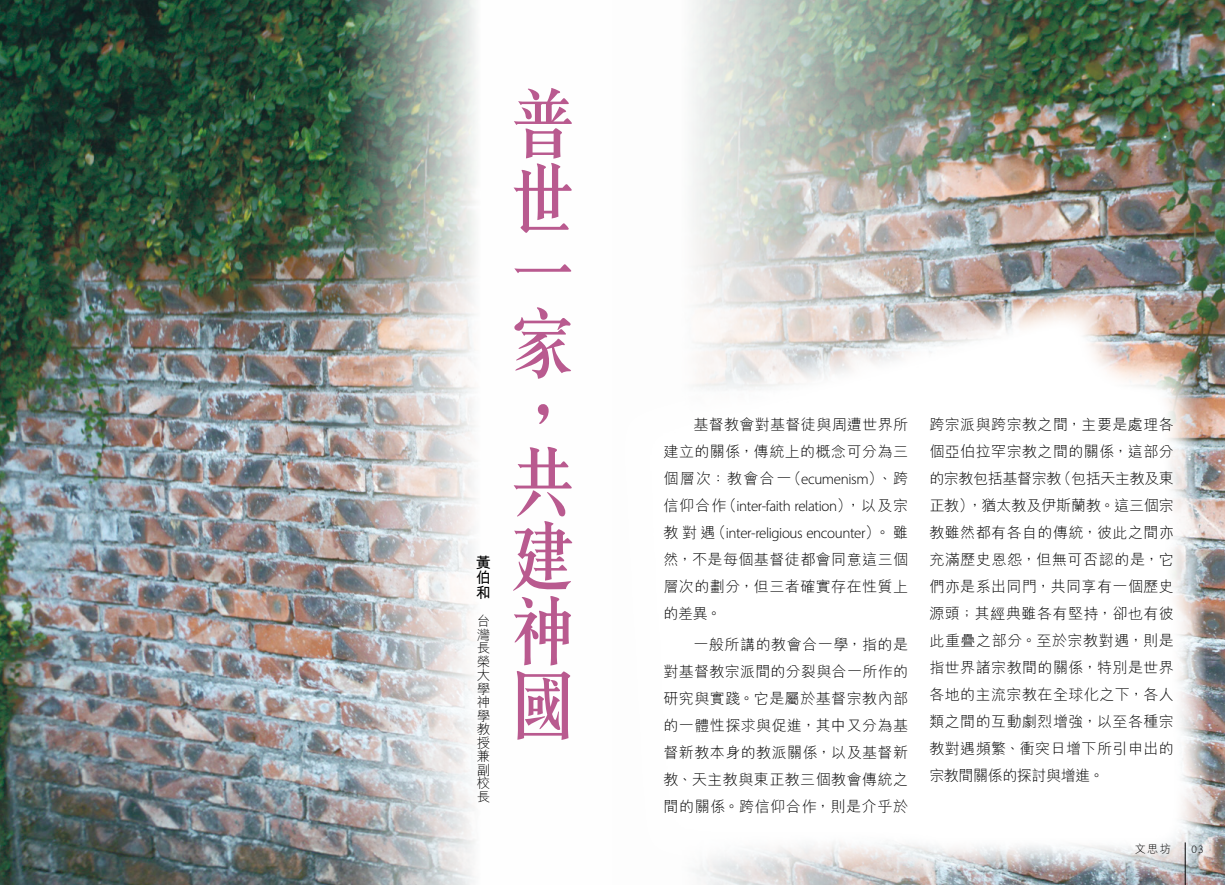
<style>
.page{position:relative;width:1225px;height:885px;background:#fff}
.page>*{position:absolute;margin:0;border:0;box-sizing:border-box;transform-origin:0 0}
.t1{font:500 75px/72.8px "C Song 3 HK";color:#b95a8f}
.t2{font:300 15px/27px "M Hei HK";letter-spacing:.03em;color:#000;text-align:justify}
.t3{font:300 15px/27px "Myriad Pro";letter-spacing:-.025em;color:#000}
.t4{font:700 15px/15px "M Hei HK";color:#000;text-align:justify}
.t5{font:300 13.5px/13.5px "M Hei HK";color:#000;text-align:justify}
.t6{font:300 11.25px "M Hei HK";color:#000}
.t7{font:300 11.25px "Myriad Pro";color:#000}
.s1{font-family:"Myriad Pro"}
.s2{font-family:"M Hei HK"}
</style>
<div class="page">
<img style="left:0;top:0;width:476px;height:884px">
<img style="left:692px;top:0;width:533px;height:884px">
<svg style="left:692px;top:277px;width:521px;height:597px"></svg>
<hr style="left:1184px;top:842px;width:1px;height:42px;background:#000">
<p class="t4" style="left:476px;top:553px;width:16px">黃伯和</p>
<p class="t5" style="left:477px;top:614px;width:14px">台灣長榮大學神學教授兼副校長</p>
<h1 class="t1" style="left:505px;top:80px;width:69px">普世一家，共建神國</h1>
<p class="t2" style="left:663px;top:410px;width:246px;text-indent:30px">基督教會對基督徒與周遭世界所建立的關係，傳統上的概念可分為三個層次：教會合一（<span class="s1">ecumenism</span>）、跨</p>
<p class="t3" style="left:663px;top:492px;width:246px"><span class="s2">信仰合作（</span>inter-faith relation<span class="s2">），以及宗教對遇（</span>inter-religious encounter<span class="s2">）。雖</span></p>
<p class="t2" style="left:663px;top:545px;width:246px">然，不是每個基督徒都會同意這三個層次的劃分，但三者確實存在性質上的差異。</p>
<p class="t2" style="left:663px;top:630px;width:246px;text-indent:30px">一般所講的教會合一學，指的是對基督教宗派間的分裂與合一所作的研究與實踐。它是屬於基督宗教內部的一體性探求與促進，其中又分為基督新教本身的教派關係，以及基督新教、天主教與東正教三個教會傳統之間的關係。跨信仰合作，則是介乎於</p>
<p class="t2" style="left:929px;top:410px;width:246px">跨宗派與跨宗教之間，主要是處理各個亞伯拉罕宗教之間的關係，這部分的宗教包括基督宗教（包括天主教及東正教），猶太教及伊斯蘭教。這三個宗教雖然都有各自的傳統，彼此之間亦充滿歷史恩怨，但無可否認的是，它們亦是系出同門，共同享有一個歷史源頭；其經典雖各有堅持，卻也有彼此重疊之部分。至於宗教對遇，則是指世界諸宗教間的關係，特別是世界各地的主流宗教在全球化之下，各人類之間的互動劇烈增強，以至各種宗教對遇頻繁、衝突日增下所引申出的宗教間關係的探討與增進。</p>
<p class="t6" style="left:1135px;top:840px;width:37px">文思坊</p>
<p class="t7" style="left:1191px;top:841px;width:14px">03</p>
</div>
